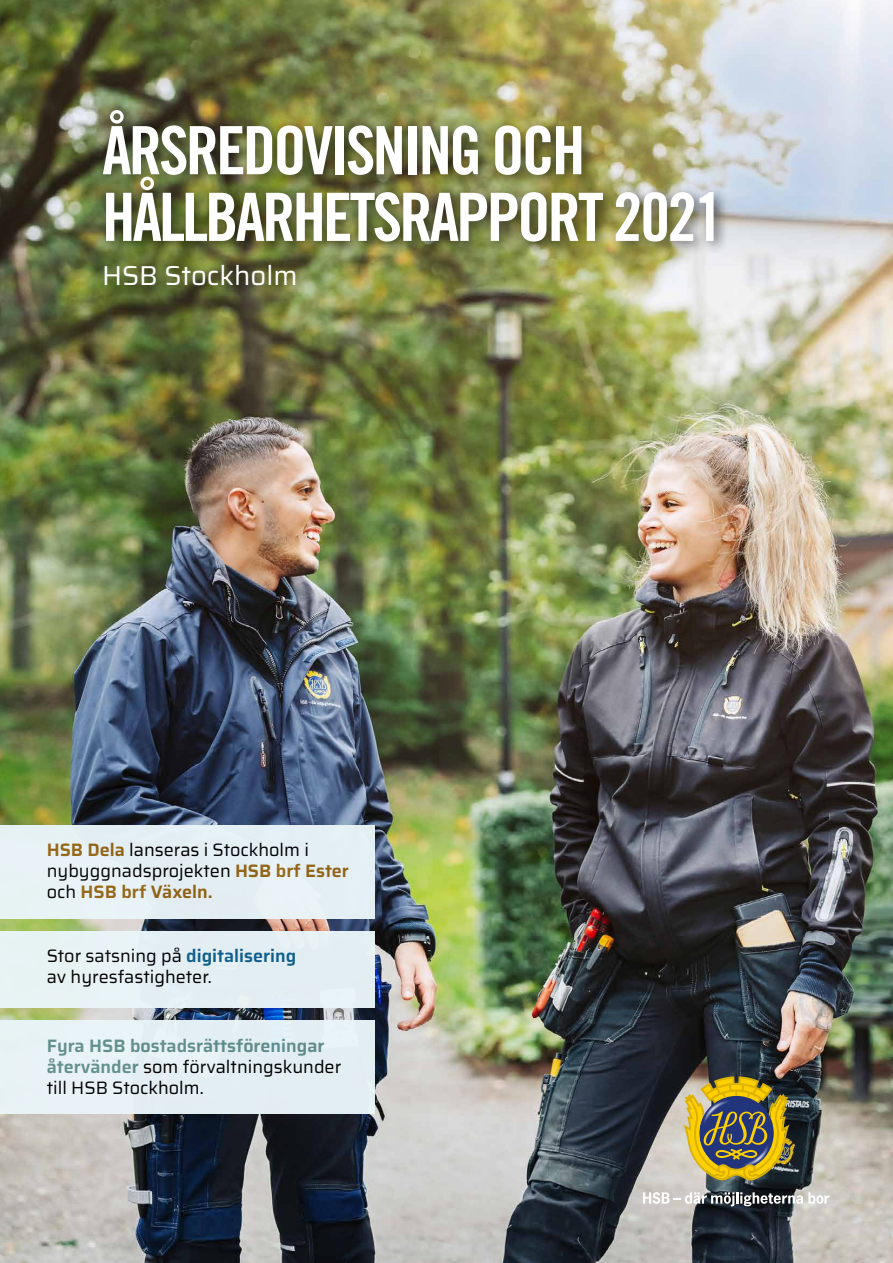
<style>
.page{position:relative;width:893px;height:1263px;background:#fff}
.page>*{position:absolute;margin:0;border:0;box-sizing:border-box;transform-origin:0 0}
.t1{font:66.6px/66.6px "Trade Gothic Bold Cond Twenty";letter-spacing:-.045em;color:#fff}
.t2{font:27.45px "Saira";color:#fff}
.t3{font:18px/21px "Saira";color:#000}
.t4{font:600 18px/21px "Saira";color:#618f8c}
.s1{font-weight:600;color:#956514}
.s2{font-weight:600;color:#0f6191}
.s3{font-weight:400;color:#000}
</style>
<div class="page">
<img style="left:0;top:0;width:893px;height:1263px">
<img style="left:684px;top:1076px;width:105px;height:106px">
<svg style="left:643px;top:1192px;width:186px;height:14px"></svg>
<img style="left:699px;top:1096px;width:75px;height:76px">
<div style="left:95px;top:103px;width:634px;height:197px;background:#000;opacity:.6"></div>
<div style="left:0;top:825px;width:374px;height:93px;background:#eaf5f9"></div>
<div style="left:0;top:931px;width:374px;height:77px;background:#eaf5f9"></div>
<div style="left:0;top:1020px;width:374px;height:94px;background:#eaf5f9"></div>
<h1 class="t1" style="left:102px;top:117px;width:623px">ÅRSREDOVISNING OCH<br>HÅLLBARHETSRAPPORT 2021</h1>
<h2 class="t2" style="left:102px;top:255px;width:197px">HSB Stockholm</h2>
<p class="t3" style="left:47px;top:839px;width:304px"><span class="s1">HSB Dela</span> lanseras i Stockholm i nybyggnadsprojekten <span class="s1">HSB brf Ester </span>och <span class="s1">HSB brf Växeln.</span></p>
<p class="t3" style="left:47px;top:945px;width:251px">Stor satsning på <span class="s2">digitalisering </span>av hyresfastigheter.</p>
<p class="t4" style="left:47px;top:1035px;width:296px">Fyra HSB bostadsrättsföreningar återvänder <span class="s3">som förvaltningskunder till HSB Stockholm.</span></p>
</div>
